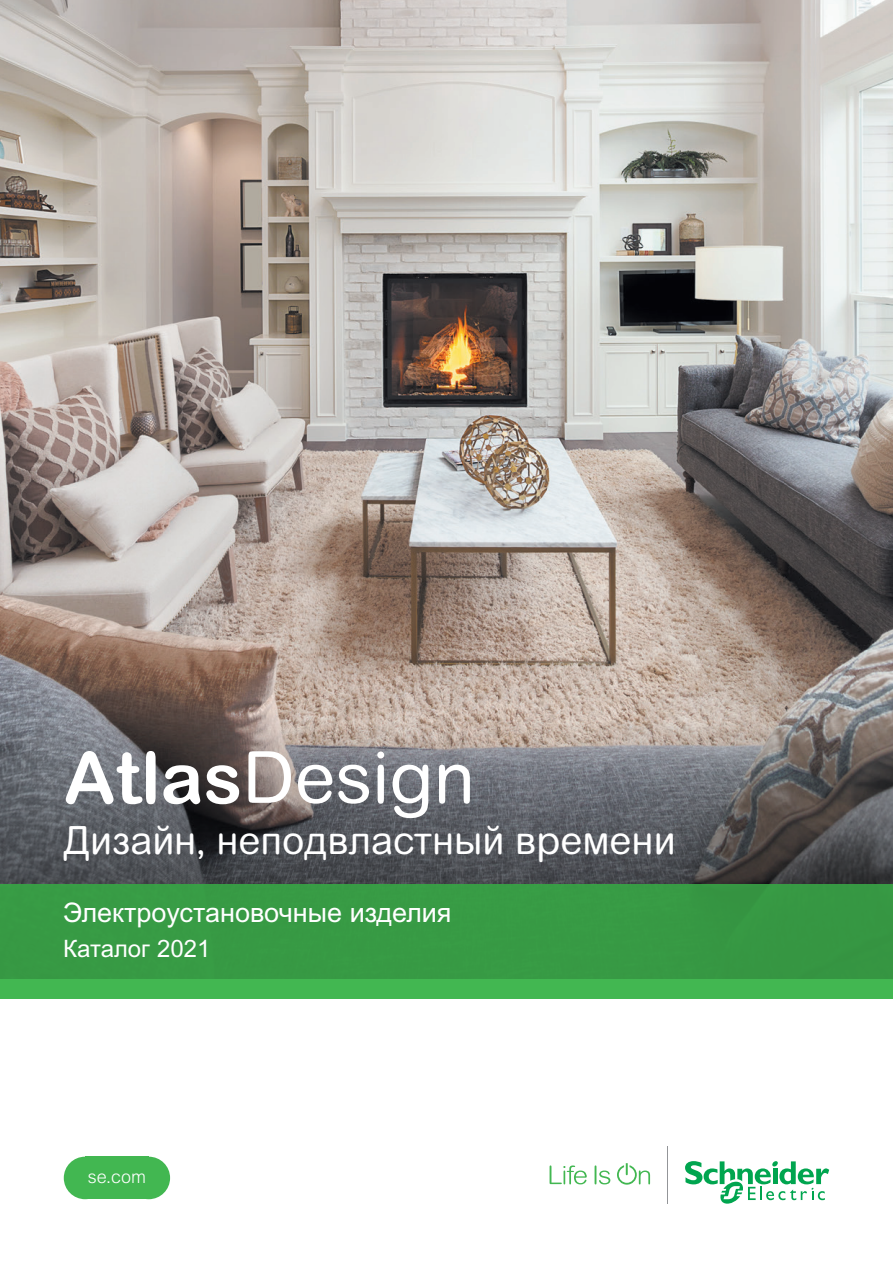
<style>
.page{position:relative;width:893px;height:1263px;background:#fff}
.page>*{position:absolute;margin:0;border:0;box-sizing:border-box;transform-origin:0 0}
.t1{font:72px "Arial Rounded MT Pro Cyr";color:#fff}
.t2{font:39px "Arial Rounded MT Pro Cyr";color:#fff}
.t3{font:27px "Arial MT Pro Cyr";color:#fff}
.t4{font:24px "Arial MT Pro Cyr";color:#fff}
.t5{font:300 18px "Arial MT Pro Cyr";color:#fff}
.s1{font-weight:700}
</style>
<div class="page">
<img style="left:0;top:0;width:893px;height:723px">
<svg style="left:550px;top:1165px;width:37px;height:19px"></svg>
<svg style="left:595px;top:1165px;width:15px;height:19px"></svg>
<svg style="left:617px;top:1163px;width:33px;height:21px"></svg>
<svg style="left:685px;top:1161px;width:144px;height:43px"></svg>
<hr style="left:667px;top:1146px;width:1px;height:58px;background:#939598">
<div style="left:64px;top:1157px;width:42px;height:42px;background:#42b751;border-radius:50%"></div>
<div style="left:128px;top:1157px;width:42px;height:42px;background:#42b751;border-radius:50%"></div>
<div style="left:85px;top:1157px;width:64px;height:42px;background:#42b751"></div>
<svg style="left:0;top:723px;width:893px;height:161px;background:#656366"></svg>
<svg style="left:0;top:884px;width:893px;height:115px;background:#389e46"></svg>
<h1 class="t1" style="left:64px;top:735px;width:413px"><span class="s1">Atlas</span>Design</h1>
<p class="t2" style="left:64px;top:817px;width:613px">Дизайн, неподвластный времени</p>
<p class="t3" style="left:63px;top:897px;width:390px">Электроустановочные изделия</p>
<p class="t4" style="left:63px;top:934px;width:149px">Каталог 2021</p>
<p class="t5" style="left:88px;top:1166px;width:60px">se.com</p>
</div>
